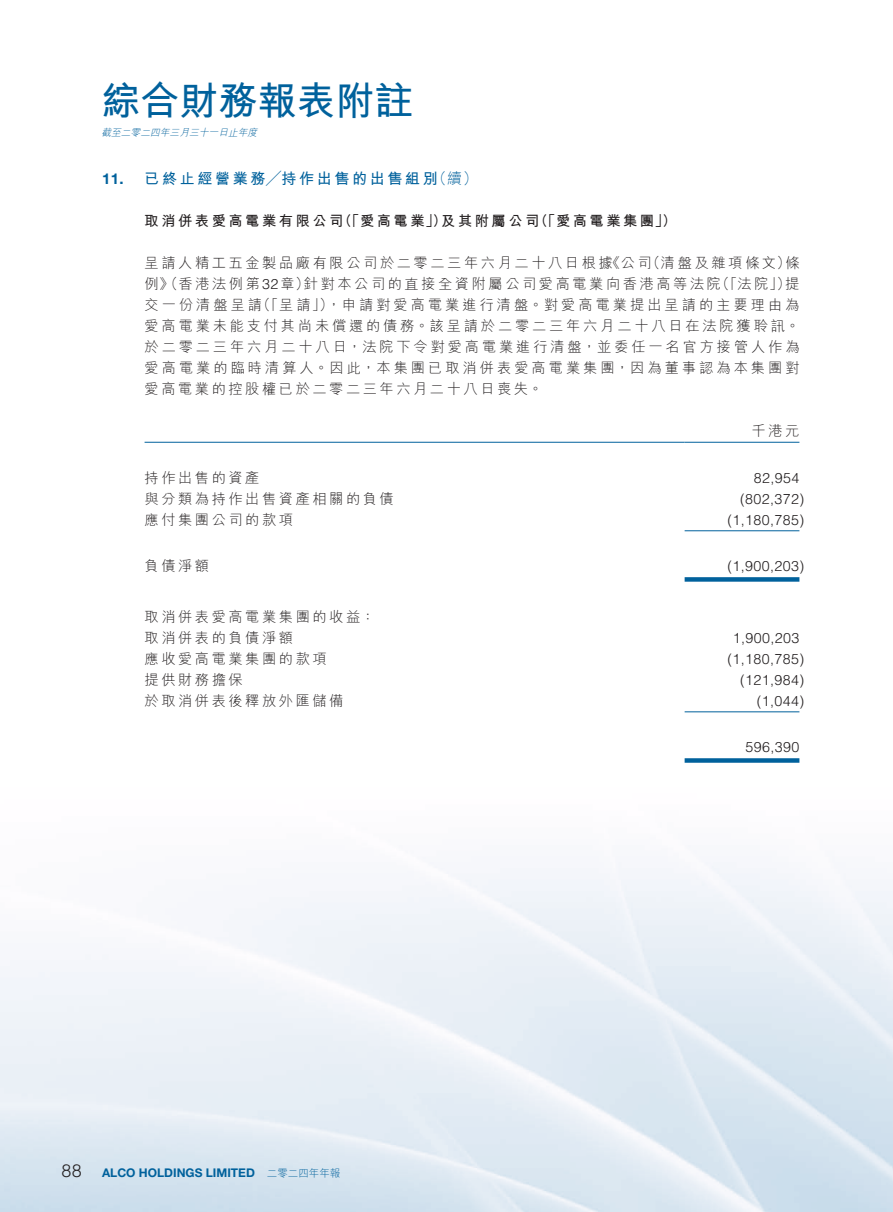
<style>
.page{position:relative;width:893px;height:1212px;background:#fff}
.page>*{position:absolute;margin:0;border:0;box-sizing:border-box;transform-origin:0 0}
.t1{font:700 39px "M Hei HK";color:#00619c}
.t2{font:300 18px "Helvetica LT Std";color:#231f20}
._01_Heading_1{font:700 15px "M Hei HK";letter-spacing:.18em;color:#00619c}
._00_Body_text{font:300 14.25px/21px "M Hei HK";letter-spacing:.18em;color:#231f20;text-align:justify}
._50_Table_Body{font:300 14.25px "M Hei HK";letter-spacing:.18em;color:#231f20}
._50_Table_Body-2{font:300 14.25px "Helvetica LT Std";letter-spacing:.03em;color:#231f20}
._02_Heading_2{font:700 14.25px "M Hei HK";letter-spacing:.18em;color:#231f20}
.t3{font:700 12px "Helvetica Neue LT Std";color:#00619c}
.t4{font:italic 300 9.75px "M Hei HK";color:#00619c}
.s1{font-family:"Helvetica Neue LT Std"}
.s2{font-weight:300}
.s3{font-family:"Helvetica LT Std"}
.s4{font-family:"M Hei HK";font-weight:300;font-size:10.5px}
</style>
<div class="page">
<hr style="left:145px;top:442px;width:540px;height:1px;background:#00619c">
<hr style="left:685px;top:442px;width:114px;height:1px;background:#00619c">
<hr style="left:685px;top:530px;width:114px;height:1px;background:#00619c">
<div style="left:685px;top:577px;width:114px;height:5px;background:#00619c"></div>
<hr style="left:685px;top:711px;width:114px;height:1px;background:#00619c">
<div style="left:685px;top:758px;width:114px;height:5px;background:#00619c"></div>
<h1 class="t1" style="left:101px;top:72px;width:313px">綜合財務報表附註</h1>
<p class="t4" style="left:101px;top:128px;width:160px">截至二零二四年三月三十一日止年度</p>
<p class="_01_Heading_1" style="left:102px;top:167px;width:377px"><span class="s1">11.</span> 已終止經營業務╱持作出售的出售組別<span class="s2">（續）</span></p>
<p class="_02_Heading_2" style="left:145px;top:210px;width:533px">取消併表愛高電業有限公司（「愛高電業」）及其附屬公司（「愛高電業集團」）</p>
<p class="_00_Body_text" style="left:145px;top:252px;width:656px">呈請人精工五金製品廠有限公司於二零二三年六月二十八日根據《公司（清盤及雜項條文）條例》（香港法例第<span class="s3">32</span>章）針對本公司的直接全資附屬公司愛高電業向香港高等法院（「法院」）提交一份清盤呈請（「呈請」），申請對愛高電業進行清盤。對愛高電業提出呈請的主要理由為愛高電業未能支付其尚未償還的債務。該呈請於二零二三年六月二十八日在法院獲聆訊。於二零二三年六月二十八日，法院下令對愛高電業進行清盤，並委任一名官方接管人作為愛高電業的臨時清算人。因此，本集團已取消併表愛高電業集團，因為董事認為本集團對愛高電業的控股權已於二零二三年六月二十八日喪失。</p>
<p class="_50_Table_Body" style="left:752px;top:424px;width:49px">千港元</p>
<p class="_50_Table_Body" style="left:145px;top:470px;width:116px">持作出售的資產</p>
<p class="_50_Table_Body-2" style="left:754px;top:469px;width:47px">82,954</p>
<p class="_50_Table_Body" style="left:145px;top:491px;width:251px">與分類為持作出售資產相關的負債</p>
<p class="_50_Table_Body-2" style="left:740px;top:490px;width:66px">(802,372)</p>
<p class="_50_Table_Body" style="left:145px;top:512px;width:150px">應付集團公司的款項</p>
<p class="_50_Table_Body-2" style="left:727px;top:511px;width:78px">(1,180,785)</p>
<p class="_50_Table_Body" style="left:145px;top:559px;width:66px">負債淨額</p>
<p class="_50_Table_Body-2" style="left:727px;top:557px;width:78px">(1,900,203)</p>
<p class="_50_Table_Body" style="left:145px;top:609px;width:232px">取消併表愛高電業集團的收益：</p>
<p class="_50_Table_Body" style="left:145px;top:630px;width:150px">取消併表的負債淨額</p>
<p class="_50_Table_Body-2" style="left:733px;top:629px;width:68px">1,900,203</p>
<p class="_50_Table_Body" style="left:145px;top:651px;width:184px">應收愛高電業集團的款項</p>
<p class="_50_Table_Body-2" style="left:727px;top:650px;width:78px">(1,180,785)</p>
<p class="_50_Table_Body" style="left:145px;top:672px;width:100px">提供財務擔保</p>
<p class="_50_Table_Body-2" style="left:740px;top:671px;width:66px">(121,984)</p>
<p class="_50_Table_Body" style="left:145px;top:693px;width:200px">於取消併表後釋放外匯儲備</p>
<p class="_50_Table_Body-2" style="left:757px;top:692px;width:49px">(1,044)</p>
<p class="_50_Table_Body-2" style="left:745px;top:738px;width:55px">596,390</p>
<p class="t2" style="left:62px;top:1159px;width:22px">88</p>
<p class="t3" style="left:102px;top:1165px;width:240px">ALCO HOLDINGS LIMITED <span class="s4">二零二四年年報</span></p>
</div>
